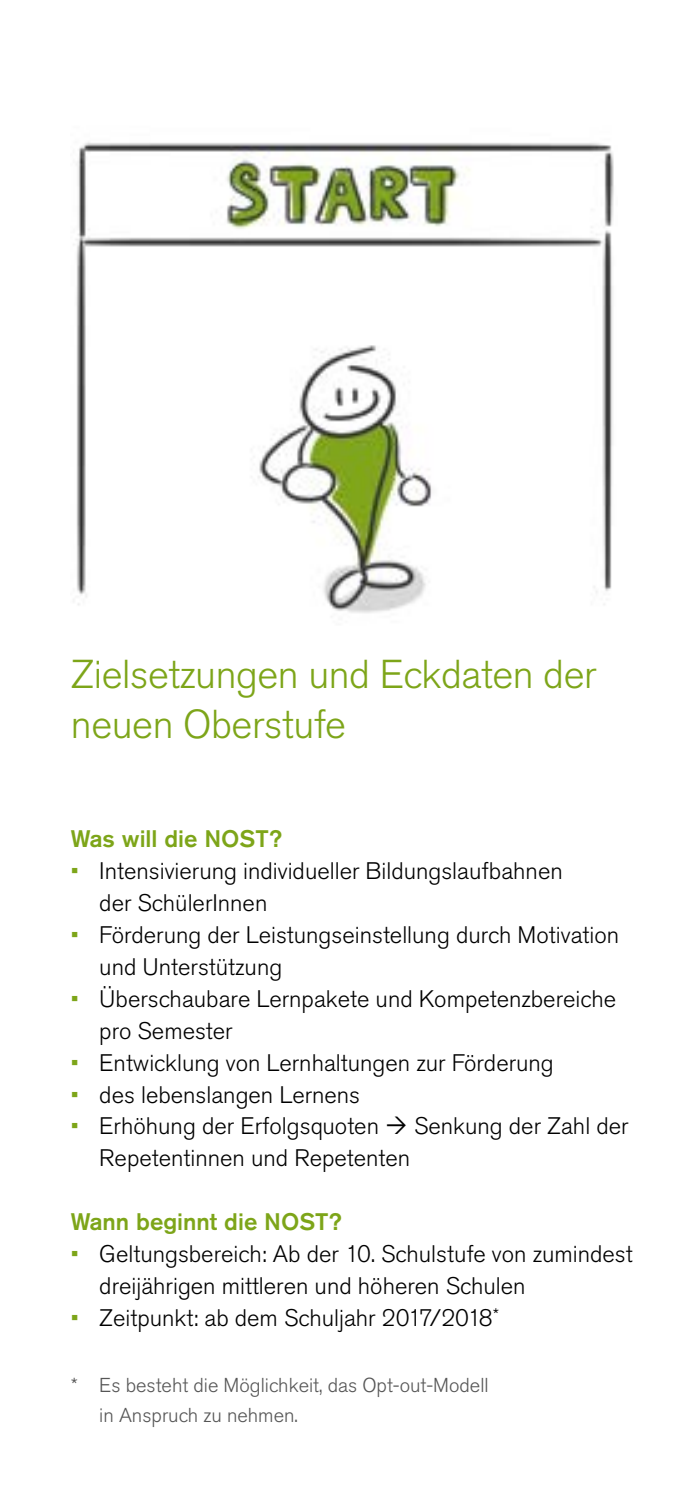
<style>
.page{position:relative;width:688px;height:1489px;background:#fff}
.page>*{position:absolute;margin:0;border:0;box-sizing:border-box;transform-origin:0 0}
.H1_Bildung{font:300 40px/50px "Akzidenz Grotesk Pro";letter-spacing:-.01em;color:#7da519}
.t1{font:300 23.75px/32px "Akzidenz Grotesk Pro";color:#000}
.H2_Bildung{font:500 23.75px "Akzidenz Grotesk Pro";color:#7da519}
.Fußnote{font:300 20px/30px "Akzidenz Grotesk Pro";color:#565656}
.s1{color:#7da519}
</style>
<div class="page">
<img style="left:73px;top:142px;width:541px;height:471px">
<h2 class="H1_Bildung" style="left:71px;top:648px;width:527px">Zielsetzungen und Eckdaten der neuen Oberstufe</h2>
<h3 class="H2_Bildung" style="left:71px;top:823px;width:212px">Was will die NOST?</h3>
<p class="t1" style="left:99px;top:854px;width:465px;text-indent:-28px"><span class="s1">•</span> Intensivierung individueller Bildungslaufbahnen der SchülerInnen</p>
<p class="t1" style="left:99px;top:918px;width:521px;text-indent:-28px"><span class="s1">•</span> Förderung der Leistungseinstellung durch Motivation und Unterstützung</p>
<p class="t1" style="left:99px;top:982px;width:518px;text-indent:-28px"><span class="s1">•</span> Überschaubare Lernpakete und Kompetenzbereiche pro Semester</p>
<p class="t1" style="left:71px;top:1046px;width:484px"><span class="s1">•</span> Entwicklung von Lernhaltungen zur Förderung</p>
<p class="t1" style="left:71px;top:1078px;width:291px"><span class="s1">•</span> des lebenslangen Lernens</p>
<p class="t1" style="left:71px;top:1110px;width:309px"><span class="s1">•</span> Erhöhung der Erfolgsquoten</p>
<p class="t1" style="left:414px;top:1110px;width:216px">Senkung der Zahl der</p>
<p class="t1" style="left:99px;top:1141px;width:312px">Repetentinnen und Repetenten</p>
<h3 class="H2_Bildung" style="left:71px;top:1206px;width:272px">Wann beginnt die NOST?</h3>
<p class="t1" style="left:99px;top:1237px;width:534px;text-indent:-28px"><span class="s1">•</span> Geltungsbereich: Ab der 10. Schulstufe von zumindest dreijährigen mittleren und höheren Schulen</p>
<p class="t1" style="left:71px;top:1301px;width:429px"><span class="s1">•</span> Zeitpunkt: ab dem Schuljahr 2017/2018<sup>*</sup></p>
<p class="Fußnote" style="left:99px;top:1369px;width:391px;text-indent:-28px">* Es besteht die Möglichkeit, das Opt-out-Modell in Anspruch zu nehmen.</p>
</div>
